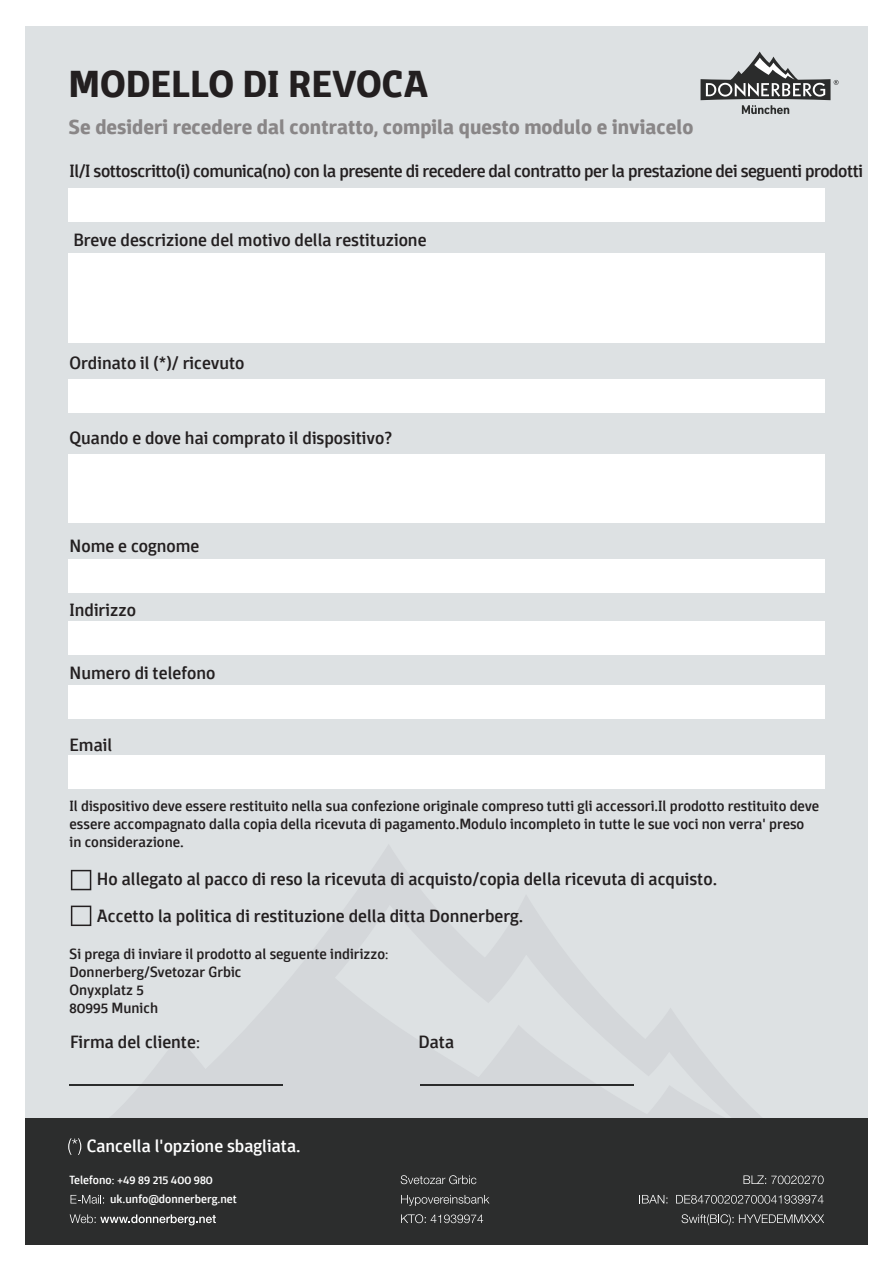
<style>
.page{position:relative;width:893px;height:1263px;background:#fff}
.page>*{position:absolute;margin:0;border:0;box-sizing:border-box;transform-origin:0 0}
.t1{font:700 39px "Domotika";color:#231f20}
.t2{font:700 21px "Domotika";color:#898687}
.t3{font:500 18px/36.8px "Domotika";color:#231f20}
.t4{font:500 18px "Domotika";letter-spacing:-.025em;color:#231f20}
.t5{font:500 18px "Domotika";color:#fff}
.t6{font:500 15px/18px "Domotika";color:#231f20}
.t7{font:500 12px/18.8px "Domotika";color:#fff}
</style>
<div class="page">
<div style="left:25px;top:26px;width:843px;height:1218px;background:#dde1e3"></div>
<svg style="left:700px;top:52px;width:138px;height:62px"></svg>
<div style="left:68px;top:188px;width:757px;height:34px;background:#fff"></div>
<div style="left:68px;top:379px;width:757px;height:33px;background:#fff"></div>
<div style="left:68px;top:454px;width:757px;height:68px;background:#fff"></div>
<div style="left:68px;top:559px;width:757px;height:34px;background:#fff"></div>
<div style="left:68px;top:685px;width:757px;height:34px;background:#fff"></div>
<div style="left:68px;top:621px;width:757px;height:34px;background:#fff"></div>
<div style="left:68px;top:254px;width:757px;height:89px;background:#fff"></div>
<div style="left:68px;top:756px;width:757px;height:33px;background:#fff"></div>
<div style="left:25px;top:1118px;width:843px;height:126px;background:#2c2d2d"></div>
<svg style="left:68px;top:1138px;width:13px;height:17px"></svg>
<svg style="left:71px;top:1195px;width:33px;height:9px"></svg>
<svg style="left:70px;top:1214px;width:146px;height:11px"></svg>
<svg style="left:401px;top:1175px;width:75px;height:9px"></svg>
<svg style="left:401px;top:1195px;width:88px;height:11px"></svg>
<svg style="left:401px;top:1214px;width:82px;height:9px"></svg>
<svg style="left:743px;top:1175px;width:81px;height:9px"></svg>
<svg style="left:639px;top:1195px;width:28px;height:8px"></svg>
<svg style="left:676px;top:1195px;width:147px;height:9px"></svg>
<svg style="left:681px;top:1214px;width:52px;height:11px"></svg>
<svg style="left:739px;top:1214px;width:85px;height:9px"></svg>
<hr style="left:69px;top:1084px;width:213px;height:1px;background:#2b2c2c">
<hr style="left:421px;top:1084px;width:213px;height:1px;background:#2b2c2c">
<svg style="left:71px;top:870px;width:20px;height:20px"></svg>
<svg style="left:71px;top:906px;width:20px;height:20px"></svg>
<h1 class="t1" style="left:68px;top:60px;width:362px">MODELLO DI REVOCA</h1>
<h2 class="t2" style="left:69px;top:114px;width:626px">Se desideri recedere dal contratto, compila questo modulo e inviacelo</h2>
<p class="t4" style="left:70px;top:160px;width:795px">Il/I sottoscritto(i) comunica(no) con la presente di recedere dal contratto per la prestazione dei seguenti prodotti</p>
<p class="t3" style="left:73px;top:222px;width:355px">Breve descrizione del motivo della restituzione</p>
<p class="t3" style="left:70px;top:345px;width:177px">Ordinato il (*)/ ricevuto</p>
<p class="t3" style="left:70px;top:420px;width:324px">Quando e dove hai comprato il dispositivo?</p>
<p class="t3" style="left:70px;top:528px;width:132px">Nome e cognome</p>
<p class="t3" style="left:70px;top:592px;width:68px">Indirizzo</p>
<p class="t3" style="left:70px;top:655px;width:147px">Numero di telefono</p>
<p class="t3" style="left:70px;top:727px;width:44px">Email</p>
<p class="t6" style="left:70px;top:797px;width:751px">Il dispositivo deve essere restituito nella sua confezione originale compreso tutti gli accessori.Il prodotto restituito deve essere accompagnato dalla copia della ricevuta di pagamento.Modulo incompleto in tutte le sue voci non verra' preso in considerazione.</p>
<p class="t3" style="left:97px;top:861px;width:622px">Ho allegato al pacco di reso la ricevuta di acquisto/copia della ricevuta di acquisto.<br>Accetto la politica di restituzione della ditta Donnerberg.</p>
<p class="t6" style="left:70px;top:945px;width:320px">Si prega di inviare il prodotto al seguente indirizzo:<br>Donnerberg/Svetozar Grbic<br>Onyxplatz 5<br>80995 Munich</p>
<p class="t3" style="left:70px;top:1024px;width:131px">Firma del cliente:</p>
<p class="t3" style="left:418px;top:1024px;width:37px">Data</p>
<p class="t5" style="left:87px;top:1135px;width:215px">Cancella l'opzione sbagliata.</p>
<p class="t7" style="left:110px;top:1171px;width:128px;text-indent:-41px">Telefono: +49 89 215 400 980 uk.unfo@donnerberg.net</p>
</div>
